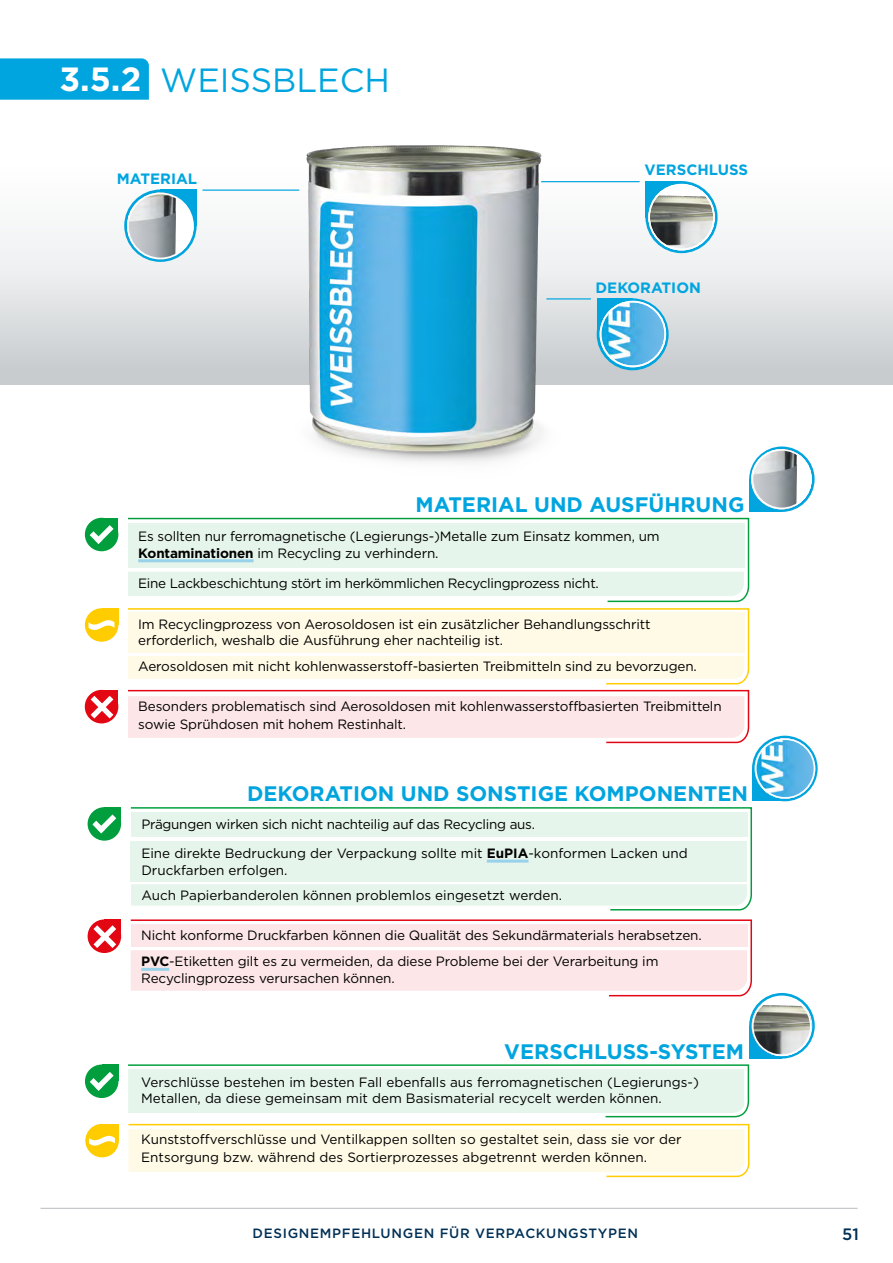
<style>
.page{position:relative;width:893px;height:1263px;background:#fff}
.page>*{position:absolute;margin:0;border:0;box-sizing:border-box;transform-origin:0 0}
.t1{font:33.6px "Gotham";color:#00a5df}
.t2{font:700 21px "Gotham";color:#00a5df}
.t3{font:500 16.5px "Gotham";color:#003056}
.t4{font:700 15px "Gotham";color:#00a5df}
.t5{font:13.5px/16.5px "Gotham";letter-spacing:-.01em;color:#000}
.t6{font:500 13.5px "Gotham";letter-spacing:.05em;color:#003056}
.s1{font-weight:700;color:#fff}
.s2{font-weight:700}
</style>
<div class="page">
<div style="left:0;top:131px;width:893px;height:253px;background:linear-gradient(to bottom,#fff,#cbd0d2)"></div>
<hr style="left:41px;top:1208px;width:816px;height:1px;background:#bec3c6">
<div style="left:749px;top:1026px;width:33px;height:32px;background:#00a5df"></div>
<div style="left:749px;top:993px;width:66px;height:65px;border:3px solid #00a5df;border-radius:50%"></div>
<svg style="left:128px;top:517px;width:622px;height:86px"></svg>
<div style="left:128px;top:523px;width:616px;height:45px;background:#e6f5eb"></div>
<div style="left:102px;top:518px;width:16px;height:16px;background:#009e3d"></div>
<div style="left:86px;top:518px;width:32px;height:32px;background:#009e3d;border-radius:50%"></div>
<div style="left:85px;top:518px;width:33px;height:33px;border:1px solid #009e3d;border-radius:50%"></div>
<svg style="left:90px;top:525px;width:24px;height:19px"></svg>
<hr style="left:138px;top:559px;width:116px;height:3px;background:#98d1ea">
<div style="left:128px;top:572px;width:616px;height:24px;background:#e6f5eb"></div>
<svg style="left:128px;top:608px;width:622px;height:77px;background:#fff9e3"></svg>
<div style="left:102px;top:608px;width:16px;height:17px;background:#fc0"></div>
<div style="left:86px;top:609px;width:32px;height:32px;background:#fc0;border-radius:50%"></div>
<div style="left:85px;top:608px;width:33px;height:34px;border:1px solid #fc0;border-radius:50%"></div>
<svg style="left:89px;top:615px;width:25px;height:20px"></svg>
<div style="left:102px;top:690px;width:16px;height:17px;background:#e30613"></div>
<div style="left:86px;top:691px;width:32px;height:32px;background:#e30613;border-radius:50%"></div>
<div style="left:85px;top:690px;width:33px;height:33px;border:1px solid #e30613;border-radius:50%"></div>
<svg style="left:91px;top:696px;width:22px;height:22px"></svg>
<div style="left:749px;top:479px;width:33px;height:33px;background:#00a5df"></div>
<div style="left:749px;top:446px;width:66px;height:66px;border:3px solid #00a5df;border-radius:50%"></div>
<svg style="left:752px;top:449px;width:60px;height:60px"></svg>
<div style="left:752px;top:449px;width:60px;height:60px;border:2px solid #fff;border-radius:50%"></div>
<svg style="left:130px;top:807px;width:622px;height:104px"></svg>
<div style="left:131px;top:812px;width:616px;height:25px;background:#e6f5eb"></div>
<div style="left:130px;top:841px;width:616px;height:41px;background:#e6f5eb"></div>
<div style="left:131px;top:884px;width:616px;height:22px;background:#e6f5eb"></div>
<div style="left:104px;top:807px;width:17px;height:17px;background:#009e3d"></div>
<div style="left:88px;top:808px;width:32px;height:32px;background:#009e3d;border-radius:50%"></div>
<div style="left:88px;top:807px;width:33px;height:34px;border:1px solid #009e3d;border-radius:50%"></div>
<svg style="left:92px;top:814px;width:24px;height:19px"></svg>
<hr style="left:487px;top:860px;width:41px;height:3px;background:#98d1ea">
<svg style="left:130px;top:919px;width:622px;height:31px"></svg>
<div style="left:104px;top:919px;width:17px;height:17px;background:#e30613"></div>
<div style="left:88px;top:920px;width:32px;height:32px;background:#e30613;border-radius:50%"></div>
<div style="left:88px;top:919px;width:33px;height:34px;border:1px solid #e30613;border-radius:50%"></div>
<svg style="left:93px;top:925px;width:23px;height:23px"></svg>
<svg style="left:131px;top:950px;width:680px;height:106px"></svg>
<hr style="left:141px;top:968px;width:28px;height:3px;background:#98d1ea">
<div style="left:752px;top:768px;width:33px;height:33px;background:#00a5df"></div>
<div style="left:752px;top:736px;width:66px;height:65px;border:3px solid #00a5df;border-radius:50%"></div>
<svg style="left:128px;top:689px;width:687px;height:110px"></svg>
<div style="left:755px;top:738px;width:60px;height:61px;border:2px solid #fff;border-radius:50%"></div>
<img style="left:207px;top:131px;width:452px;height:332px">
<hr style="left:202px;top:190px;width:97px;height:1px;background:#00a5df">
<div style="left:160px;top:189px;width:37px;height:37px;background:#00a5df"></div>
<div style="left:124px;top:189px;width:73px;height:73px;border:3px solid #00a5df;border-radius:50%"></div>
<img style="left:127px;top:193px;width:67px;height:66px;border-radius:33px">
<div style="left:127px;top:193px;width:67px;height:66px;border:2px solid #fff;border-radius:50%"></div>
<hr style="left:546px;top:298px;width:45px;height:1px;background:#00a5df">
<div style="left:597px;top:298px;width:36px;height:36px;background:#00a5df"></div>
<svg style="left:598px;top:300px;width:69px;height:69px"></svg>
<div style="left:597px;top:298px;width:72px;height:72px;border:3px solid #00a5df;border-radius:50%"></div>
<img style="left:600px;top:301px;width:66px;height:66px;border-radius:33px">
<div style="left:600px;top:301px;width:66px;height:66px;border:2px solid #fff;border-radius:50%"></div>
<hr style="left:541px;top:181px;width:99px;height:1px;background:#00a5df">
<div style="left:645px;top:181px;width:36px;height:36px;background:#00a5df"></div>
<div style="left:645px;top:181px;width:73px;height:72px;border:3px solid #00a5df;border-radius:50%"></div>
<img style="left:648px;top:184px;width:67px;height:66px;border-radius:33px">
<div style="left:648px;top:184px;width:67px;height:66px;border:2px solid #fff;border-radius:50%"></div>
<div style="left:102px;top:1064px;width:16px;height:17px;background:#009e3d"></div>
<div style="left:86px;top:1065px;width:32px;height:32px;background:#009e3d;border-radius:50%"></div>
<div style="left:85px;top:1064px;width:33px;height:34px;border:1px solid #009e3d;border-radius:50%"></div>
<svg style="left:90px;top:1072px;width:24px;height:19px"></svg>
<div style="left:0;top:58px;width:149px;height:42px;background:#00a5df"></div>
<svg style="left:128px;top:1064px;width:622px;height:114px"></svg>
<div style="left:102px;top:1124px;width:17px;height:16px;background:#fc0"></div>
<div style="left:86px;top:1124px;width:32px;height:33px;background:#fc0;border-radius:50%"></div>
<div style="left:85px;top:1124px;width:34px;height:33px;border:1px solid #fc0;border-radius:50%"></div>
<svg style="left:89px;top:1130px;width:26px;height:21px"></svg>
<h1 class="t1" style="left:59px;top:58px;width:332px"><span class="s1">3.5.2</span> WEISSBLECH</h1>
<p class="t4" style="left:117px;top:169px;width:82px">MATERIAL</p>
<p class="t4" style="left:645px;top:160px;width:105px">VERSCHLUSS</p>
<p class="t4" style="left:596px;top:277px;width:107px">DEKORATION</p>
<h2 class="t2" style="left:415px;top:490px;width:331px">MATERIAL UND AUSFÜHRUNG</h2>
<p class="t5" style="left:138px;top:528px;width:523px">Es sollten nur ferromagnetische (Legierungs-)Metalle zum Einsatz kommen, um<br><span class="s2">Kontaminationen</span> im Recycling zu verhindern.</p>
<p class="t5" style="left:138px;top:575px;width:462px">Eine Lackbeschichtung stört im herkömmlichen Recyclingprozess nicht.</p>
<p class="t5" style="left:138px;top:615px;width:514px">Im Recyclingprozess von Aerosoldosen ist ein zusätzlicher Behandlungsschritt erforderlich, weshalb die Ausführung eher nachteilig ist.</p>
<p class="t5" style="left:138px;top:657px;width:560px">Aerosoldosen mit nicht kohlenwasserstoff-basierten Treibmitteln sind zu bevorzugen.</p>
<p class="t5" style="left:138px;top:697px;width:585px;line-height:18px">Besonders problematisch sind Aerosoldosen mit kohlenwasserstoffbasierten Treibmitteln sowie Sprühdosen mit hohem Restinhalt.</p>
<h2 class="t2" style="left:247px;top:780px;width:503px">DEKORATION UND SONSTIGE KOMPONENTEN</h2>
<p class="t5" style="left:141px;top:809px;width:548px;line-height:29.5px">Prägungen wirken sich nicht nachteilig auf das Recycling aus.<br>Eine direkte Bedruckung der Verpackung sollte mit <span class="s2">EuPIA</span>-konformen Lacken und</p>
<p class="t5" style="left:141px;top:857px;width:422px;line-height:25.2px">Druckfarben erfolgen.<br>Auch Papierbanderolen können problemlos eingesetzt werden.</p>
<p class="t5" style="left:141px;top:921px;width:562px;line-height:26.5px">Nicht konforme Druckfarben können die Qualität des Sekundärmaterials herabsetzen.<br><span class="s2">PVC</span>-Etiketten gilt es zu vermeiden, da diese Probleme bei der Verarbeitung im</p>
<p class="t5" style="left:141px;top:969px;width:255px">Recyclingprozess verursachen können.</p>
<h2 class="t2" style="left:504px;top:1037px;width:241px">VERSCHLUSS-SYSTEM</h2>
<p class="t5" style="left:141px;top:1073px;width:559px">Verschlüsse bestehen im besten Fall ebenfalls aus ferromagnetischen (Legierungs-)<br>Metallen, da diese gemeinsam mit dem Basismaterial recycelt werden können.</p>
<p class="t5" style="left:141px;top:1130px;width:542px;line-height:18px">Kunststoffverschlüsse und Ventilkappen sollten so gestaltet sein, dass sie vor der<br>Entsorgung bzw. während des Sortierprozesses abgetrennt werden können.</p>
<p class="t6" style="left:253px;top:1224px;width:387px">DESIGNEMPFEHLUNGEN FÜR VERPACKUNGSTYPEN</p>
<p class="t3" style="left:842px;top:1223px;width:18px">51</p>
</div>
